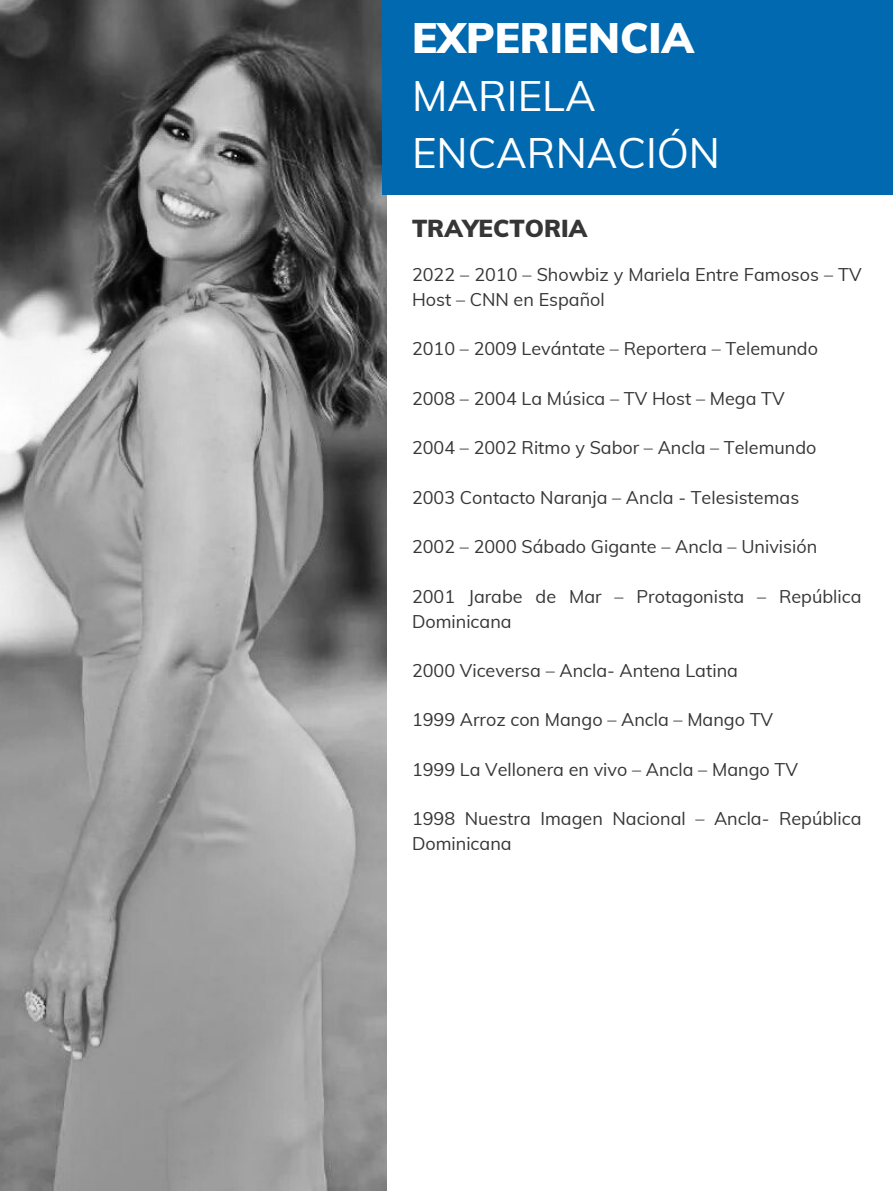
<style>
.page{position:relative;width:893px;height:1191px;background:#fff}
.page>*{position:absolute;margin:0;border:0;box-sizing:border-box;transform-origin:0 0}
.t1{font:41.7px/57.3px "Muli";color:#fff}
.t2{font:900 41.7px "Muli";color:#fff}
.t3{font:900 24px "Muli";color:#363636}
.t4{font:18px/24.8px "Muli";color:#363636}
</style>
<div class="page">
<img style="left:0;top:0;width:387px;height:1189px">
<div style="left:382px;top:0;width:510px;height:195px;background:#0169af"></div>
<h1 class="t2" style="left:412px;top:11px;width:283px">EXPERIENCIA</h1>
<h1 class="t1" style="left:412px;top:66px;width:309px">MARIELA<br>ENCARNACIÓN</h1>
<h2 class="t3" style="left:412px;top:213px;width:177px">TRAYECTORIA</h2>
<p class="t4" style="left:412px;top:262px;width:451px">2022 – 2010 – Showbiz y Mariela Entre Famosos – TV<br>Host – CNN en Español</p>
<p class="t4" style="left:412px;top:336px;width:407px">2010 – 2009 Levántate – Reportera – Telemundo</p>
<p class="t4" style="left:412px;top:385px;width:374px">2008 – 2004 La Música – TV Host – Mega TV</p>
<p class="t4" style="left:412px;top:435px;width:406px">2004 – 2002 Ritmo y Sabor – Ancla – Telemundo</p>
<p class="t4" style="left:412px;top:484px;width:389px">2003 Contacto Naranja – Ancla - Telesistemas</p>
<p class="t4" style="left:412px;top:534px;width:406px">2002 – 2000 Sábado Gigante – Ancla – Univisión</p>
<p class="t4" style="left:412px;top:583px;width:451px">2001 Jarabe de Mar – Protagonista – República<br>Dominicana</p>
<p class="t4" style="left:412px;top:657px;width:327px">2000 Viceversa – Ancla- Antena Latina</p>
<p class="t4" style="left:412px;top:707px;width:362px">1999 Arroz con Mango – Ancla – Mango TV</p>
<p class="t4" style="left:412px;top:756px;width:387px">1999 La Vellonera en vivo – Ancla – Mango TV</p>
<p class="t4" style="left:412px;top:806px;width:451px">1998 Nuestra Imagen Nacional – Ancla- República<br>Dominicana</p>
</div>
